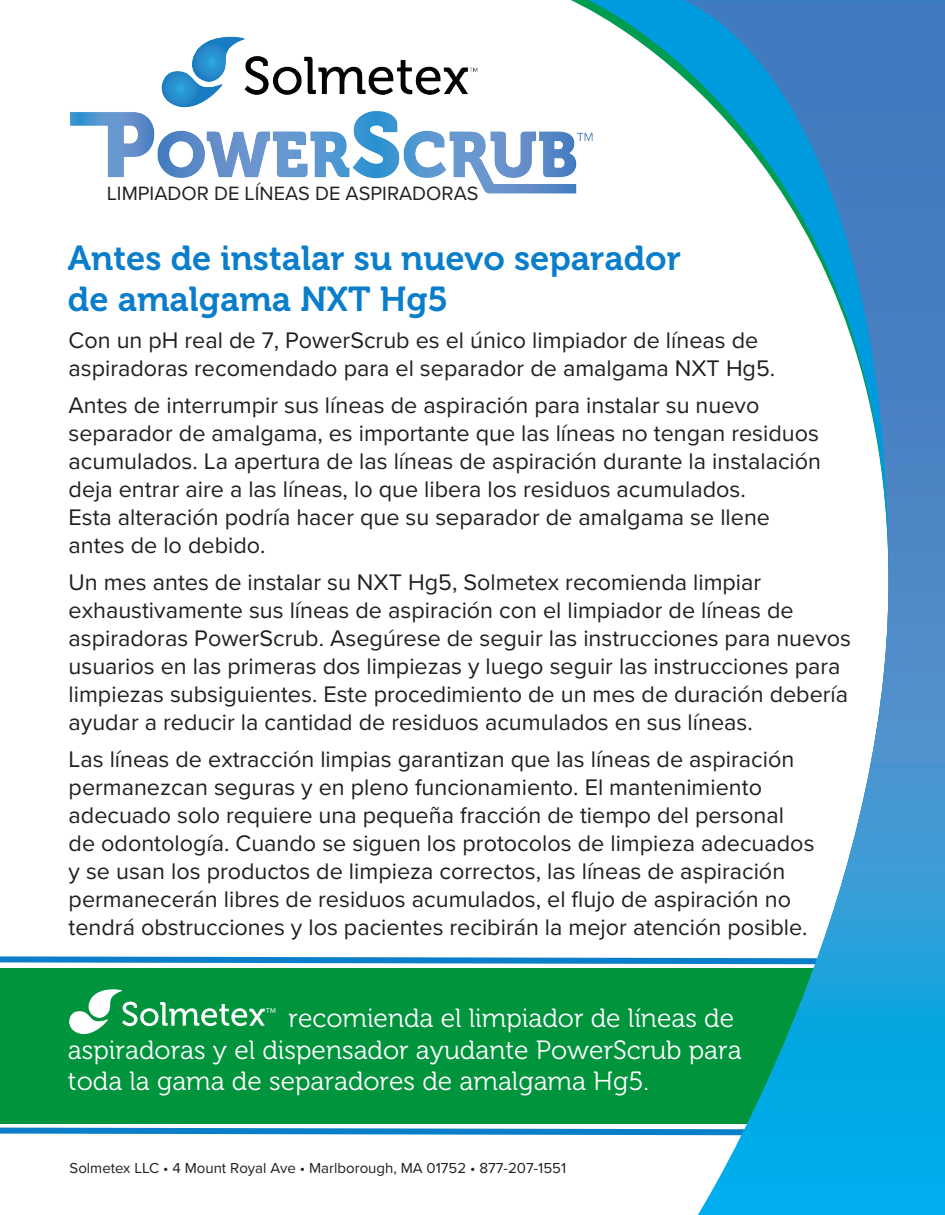
<style>
.page{position:relative;width:945px;height:1215px;background:#fff}
.page>*{position:absolute;margin:0;border:0;box-sizing:border-box;transform-origin:0 0}
.t1{font:34.5px/41.4px "Museo 700";color:#0a7eca}
.t2{font:26.4px/31.7px "Museo 300";color:#fff}
.t3{font:23.4px/28px "Proxima Nova";color:#231f20}
.t4{font:19.95px "Proxima Nova";color:#231f20}
.t5{font:15px "Proxima Nova";color:#231f20}
.t6{font:7.2px "Proxima Nova";color:#fff}
</style>
<div class="page">
<svg style="left:0;top:1127px;width:571px;height:8px;background:#479ed7"></svg>
<div style="left:0;top:968px;width:945px;height:156px;background:#00943d"></div>
<svg style="left:0;top:956px;width:571px;height:8px;background:#479ed7"></svg>
<svg style="left:69px;top:989px;width:196px;height:46px"></svg>
<img style="left:70px;top:36px;width:501px;height:158px">
<svg style="left:589px;top:0;width:94px;height:1136px"></svg>
<svg style="left:683px;top:0;width:262px;height:1215px"></svg>
<div style="left:105px;top:182px;width:366px;height:29px;background:#fff"></div>
<p class="t4" style="left:107px;top:181px;width:373px">LIMPIADOR DE LÍNEAS DE ASPIRADORAS</p>
<h1 class="t1" style="left:68px;top:237px;width:614px">Antes de instalar su nuevo separador de amalgama NXT Hg5</h1>
<p class="t3" style="left:69px;top:327px;width:708px">Con un pH real de 7, PowerScrub es el único limpiador de líneas de aspiradoras recomendado para el separador de amalgama NXT Hg5.</p>
<p class="t3" style="left:69px;top:391px;width:754px">Antes de interrumpir sus líneas de aspiración para instalar su nuevo separador de amalgama, es importante que las líneas no tengan residuos acumulados. La apertura de las líneas de aspiración durante la instalación deja entrar aire a las líneas, lo que libera los residuos acumulados.<br>Esta alteración podría hacer que su separador de amalgama se llene antes de lo debido.</p>
<p class="t3" style="left:69px;top:568px;width:784px">Un mes antes de instalar su NXT Hg5, Solmetex recomienda limpiar exhaustivamente sus líneas de aspiración con el limpiador de líneas de aspiradoras PowerScrub. Asegúrese de seguir las instrucciones para nuevos usuarios en las primeras dos limpiezas y luego seguir las instrucciones para limpiezas subsiguientes. Este procedimiento de un mes de duración debería ayudar a reducir la cantidad de residuos acumulados en sus líneas.</p>
<p class="t3" style="left:69px;top:745px;width:747px">Las líneas de extracción limpias garantizan que las líneas de aspiración permanezcan seguras y en pleno funcionamiento. El mantenimiento adecuado solo requiere una pequeña fracción de tiempo del personal de odontología. Cuando se siguen los protocolos de limpieza adecuados y se usan los productos de limpieza correctos, las líneas de aspiración permanecerán libres de residuos acumulados, el flujo de aspiración no tendrá obstrucciones y los pacientes recibirán la mejor atención posible.</p>
<p class="t6" style="left:266px;top:1006px;width:11px">TM</p>
<p class="t2" style="left:68px;top:1003px;width:675px;text-indent:220px">recomienda el limpiador de líneas de aspiradoras y el dispensador ayudante PowerScrub para toda la gama de separadores de amalgama Hg5.</p>
<p class="t5" style="left:70px;top:1159px;width:498px">Solmetex LLC • 4 Mount Royal Ave • Marlborough, MA 01752 • 877-207-1551</p>
</div>
